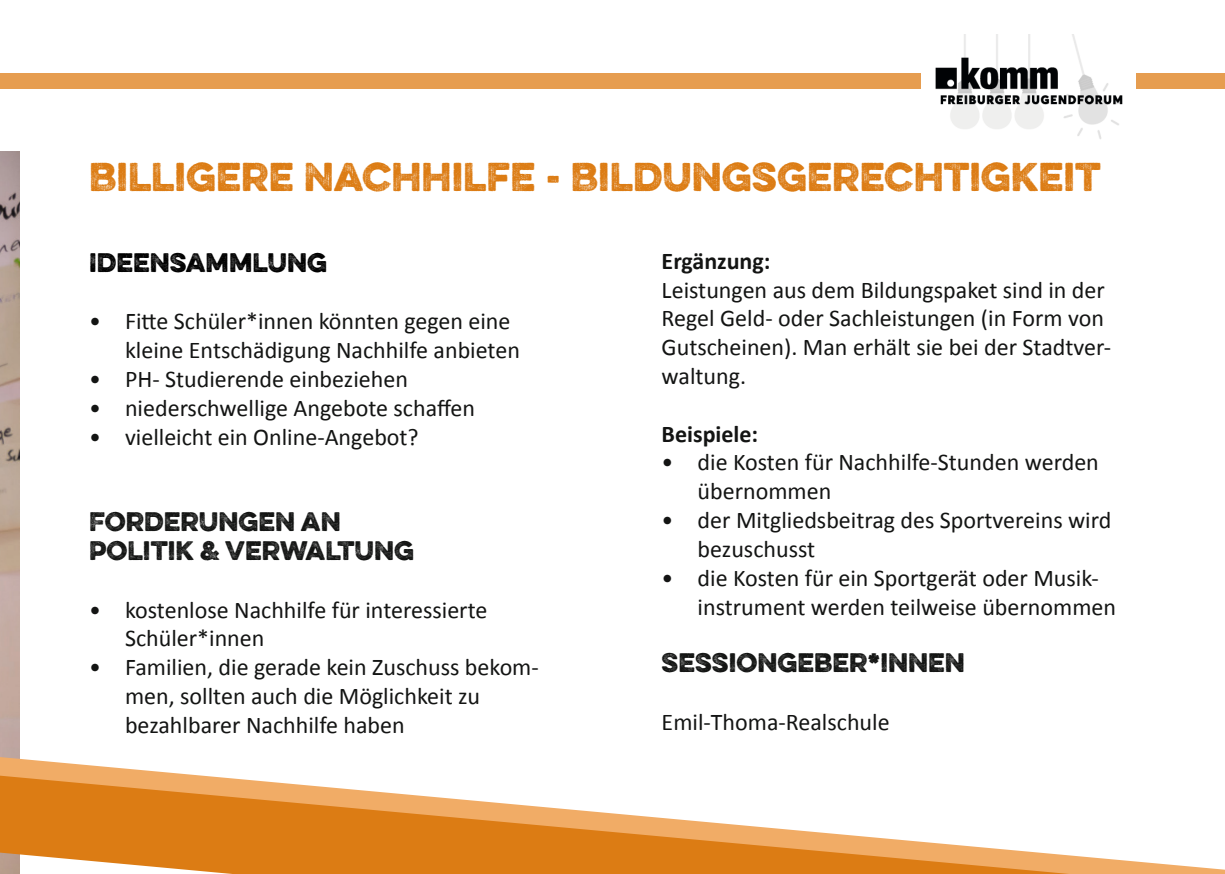
<style>
.page{position:relative;width:1225px;height:874px;background:#fff}
.page>*{position:absolute;margin:0;border:0;box-sizing:border-box;transform-origin:0 0}
.t1{font:36px "Eveleth";color:#dc7c14}
.t2{font:24px/28.8px "Calibri";color:#131413}
.t3{font:24px/28.8px "Eveleth";color:#131413}
.t4{font:700 24px "Calibri";color:#131413}
.t5{font:24px "Eveleth";color:#000}
</style>
<div class="page">
<div style="left:0;top:74px;width:1225px;height:15px;background:#e69d50"></div>
<img style="left:921px;top:34px;width:215px;height:105px">
<img style="left:0;top:152px;width:19px;height:495px">
<svg style="left:0;top:647px;width:1225px;height:226px"></svg>
<h1 class="t1" style="left:89px;top:149px;width:1013px">BILLIGERE NACHHILFE - BILDUNGSGERECHTIGKEIT</h1>
<p class="t5" style="left:89px;top:243px;width:239px">IDEENSAMMLUNG</p>
<p class="t2" style="left:125px;top:306px;width:396px;text-indent:-36px">• Fitte Schüler*innen könnten gegen eine kleine Entschädigung Nachhilfe anbieten</p>
<p class="t2" style="left:89px;top:364px;width:320px">• PH- Studierende einbeziehen</p>
<p class="t2" style="left:89px;top:393px;width:387px">• niederschwellige Angebote schaffen</p>
<p class="t2" style="left:89px;top:421px;width:331px">• vielleicht ein Online-Angebot?</p>
<p class="t3" style="left:89px;top:506px;width:326px">FORDERUNGEN AN<br>POLITIK &amp; VERWALTUNG</p>
<p class="t2" style="left:125px;top:594px;width:364px;text-indent:-36px">• kostenlose Nachhilfe für interessierte<br>Schüler*innen</p>
<p class="t2" style="left:125px;top:652px;width:415px;text-indent:-36px">• Familien, die gerade kein Zuschuss bekom&shy;men, sollten auch die Möglichkeit zu bezahlbarer Nachhilfe haben</p>
<p class="t4" style="left:661px;top:250px;width:110px">Ergänzung:</p>
<p class="t2" style="left:661px;top:275px;width:451px">Leistungen aus dem Bildungspaket sind in der Regel Geld- oder Sachleistungen (in Form von Gutscheinen). Man erhält sie bei der Stadtver&shy;waltung.</p>
<p class="t4" style="left:661px;top:423px;width:98px">Beispiele:</p>
<p class="t2" style="left:697px;top:447px;width:403px;text-indent:-36px">• die Kosten für Nachhilfe-Stunden werden übernommen</p>
<p class="t2" style="left:697px;top:505px;width:415px;text-indent:-36px">• der Mitgliedsbeitrag des Sportvereins wird bezuschusst</p>
<p class="t2" style="left:697px;top:563px;width:420px;text-indent:-36px">• die Kosten für ein Sportgerät oder Musik&shy;instrument werden teilweise übernommen</p>
<p class="t3" style="left:661px;top:647px;width:305px">SESSIONGEBER*INNEN</p>
<p class="t2" style="left:661px;top:707px;width:229px">Emil-Thoma-Realschule</p>
</div>
